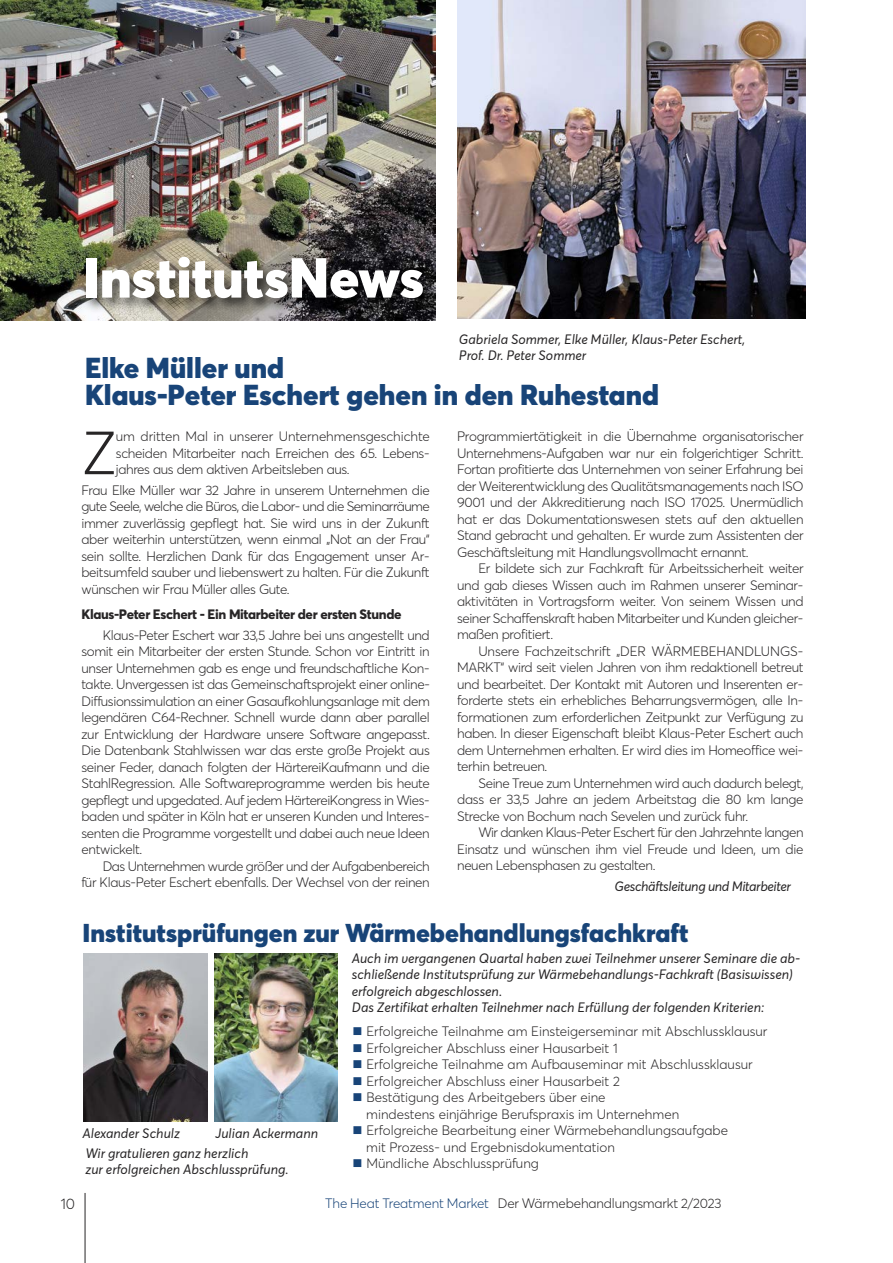
<style>
.page{position:relative;width:893px;height:1263px;background:#fff}
.page>*{position:absolute;margin:0;border:0;box-sizing:border-box;transform-origin:0 0}
.t1{font:300 60px "Averta PE";color:#272526}
.t2{font:900 55.5px "Averta PE";color:#fff}
.t3{font:900 28.5px/27px "Averta PE";color:#184478}
.t4{font:900 25.5px "Averta PE";color:#184478}
.t5{font:300 15px "Averta PE";color:#272526}
.t6{font:300 13.5px/16.5px "Averta PE";letter-spacing:-.025em;color:#272526;text-align:justify}
.t7{font:300 13.5px/16.5px "Averta PE";color:#272526}
.t8{font:italic 13.5px/16.5px "Averta PE";color:#272526}
.t9{font:800 13.5px "Averta PE";letter-spacing:-.025em;color:#272526}
.t10{font:italic 13.5px "Averta PE";letter-spacing:-.025em;color:#272526}
.s1{color:#184478}
</style>
<div class="page">
<hr style="left:85px;top:1193px;width:1px;height:70px;background:#272526">
<img style="left:0;top:0;width:435px;height:320px">
<img style="left:33px;top:234px;width:403px;height:87px">
<img style="left:84px;top:954px;width:123px;height:167px">
<img style="left:214px;top:954px;width:124px;height:167px">
<img style="left:457px;top:0;width:349px;height:319px">
<h2 class="t2" style="left:83px;top:257px;width:343px">InstitutsNews</h2>
<p class="t8" style="left:459px;top:332px;width:288px">Gabriela Sommer, Elke Müller, Klaus-Peter Eschert,<br>Prof. Dr. Peter Sommer</p>
<h3 class="t3" style="left:85px;top:357px;width:576px">Elke Müller und<br>Klaus-Peter Eschert gehen in den Ruhestand</h3>
<h1 class="t1" style="left:81px;top:430px;width:38px">Z</h1>
<p class="t6" style="left:116px;top:429px;width:315px">um dritten Mal in unserer Unternehmensgeschichte scheiden Mitarbeiter nach Erreichen des 65. Lebens&shy;jahres aus dem aktiven Arbeitsleben aus.</p>
<p class="t6" style="left:81px;top:483px;width:350px">Frau Elke Müller war 32 Jahre in unserem Unternehmen die gute Seele, welche die Büros, die Labor- und die Seminarräume immer zuverlässig gepflegt hat. Sie wird uns in der Zukunft aber weiterhin unterstützen, wenn einmal „Not an der Frau“ sein sollte. Herzlichen Dank für das Engagement unser Ar&shy;beitsumfeld sauber und liebenswert zu halten. Für die Zukunft wünschen wir Frau Müller alles Gute.</p>
<p class="t9" style="left:81px;top:609px;width:322px">Klaus-Peter Eschert - Ein Mitarbeiter der ersten Stunde</p>
<p class="t6" style="left:81px;top:628px;width:350px;text-indent:21px">Klaus-Peter Eschert war 33,5 Jahre bei uns angestellt und somit ein Mitarbeiter der ersten Stunde. Schon vor Eintritt in unser Unternehmen gab es enge und freundschaftliche Kon&shy;takte. Unvergessen ist das Gemeinschaftsprojekt einer online-Diffusionssimulation an einer Gasaufkohlungsanlage mit dem legendären C64-Rechner. Schnell wurde dann aber parallel zur Entwicklung der Hardware unsere Software angepasst.<br>Die Datenbank Stahlwissen war das erste große Projekt aus seiner Feder, danach folgten der HärtereiKaufmann und die StahlRegression. Alle Softwareprogramme werden bis heute gepflegt und upgedated. Auf jedem HärtereiKongress in Wies&shy;baden und später in Köln hat er unseren Kunden und Interes&shy;senten die Programme vorgestellt und dabei auch neue Ideen entwickelt.</p>
<p class="t6" style="left:81px;top:859px;width:350px;text-align:right">Das Unternehmen wurde größer und der Aufgabenbereich<br>für Klaus-Peter Eschert ebenfalls. Der Wechsel von der reinen</p>
<p class="t6" style="left:457px;top:429px;width:348px">Programmiertätigkeit in die Übernahme organisatorischer Unternehmens-Aufgaben war nur ein folgerichtiger Schritt.<br>Fortan profitierte das Unternehmen von seiner Erfahrung bei der Weiterentwicklung des Qualitätsmanagements nach ISO 9001 und der Akkreditierung nach ISO 17025. Unermüdlich hat er das Dokumentationswesen stets auf den aktuellen Stand gebracht und gehalten. Er wurde zum Assistenten der Geschäftsleitung mit Handlungsvollmacht ernannt.</p>
<p class="t6" style="left:457px;top:561px;width:348px;text-indent:21px">Er bildete sich zur Fachkraft für Arbeitssicherheit weiter und gab dieses Wissen auch im Rahmen unserer Seminar - aktivitäten in Vortragsform weiter. Von seinem Wissen und seiner Schaffenskraft haben Mitarbeiter und Kunden gleicher&shy;maßen profitiert.</p>
<p class="t6" style="left:457px;top:644px;width:348px;text-indent:21px">Unsere Fachzeitschrift „DER WÄRMEBEHANDLUNGS-MARKT“ wird seit vielen Jahren von ihm redaktionell betreut und bearbeitet. Der Kontakt mit Autoren und Inserenten er&shy;forderte stets ein erhebliches Beharrungsvermögen, alle In&shy;formationen zum erforderlichen Zeitpunkt zur Verfügung zu haben. In dieser Eigenschaft bleibt Klaus-Peter Eschert auch dem Unternehmen erhalten. Er wird dies im Homeoffice wei&shy;terhin betreuen.</p>
<p class="t6" style="left:457px;top:776px;width:348px;text-indent:21px">Seine Treue zum Unternehmen wird auch dadurch belegt, dass er 33,5 Jahre an jedem Arbeitstag die 80 km lange Strecke von Bochum nach Sevelen und zurück fuhr.</p>
<p class="t6" style="left:457px;top:825px;width:348px;text-indent:21px">Wir danken Klaus-Peter Eschert für den Jahrzehnte langen Einsatz und wünschen ihm viel Freude und Ideen, um die neuen Lebensphasen zu gestalten.</p>
<p class="t10" style="left:615px;top:881px;width:178px">Geschäftsleitung und Mitarbeiter</p>
<h3 class="t4" style="left:83px;top:923px;width:608px">Institutsprüfungen zur Wärmebehandlungsfachkraft</h3>
<p class="t8" style="left:83px;top:1126px;width:99px">Alexander Schulz</p>
<p class="t8" style="left:215px;top:1126px;width:105px">Julian Ackermann</p>
<p class="t8" style="left:85px;top:1146px;width:205px">Wir gratulieren ganz herzlich<br>zur erfolg reichen Abschlussprüfung.</p>
<p class="t8" style="left:352px;top:951px;width:450px">Auch im vergangenen Quartal haben zwei Teilnehmer unserer Seminare die ab&shy;schließende Institutsprüfung zur Wärmebehandlungs-Fachkraft (Basiswissen) erfolgreich abgeschlossen.<br>Das Zertifikat erhalten Teilnehmer nach Erfüllung der folgenden Kriterien:</p>
<p class="t7" style="left:353px;top:1024px;width:416px"><span class="s1">■</span> Erfolgreiche Teilnahme am Einsteigerseminar mit Abschlussklausur</p>
<p class="t7" style="left:353px;top:1041px;width:267px"><span class="s1">■</span> Erfolgreicher Abschluss einer Hausarbeit 1</p>
<p class="t7" style="left:353px;top:1057px;width:402px"><span class="s1">■</span> Erfolgreiche Teilnahme am Aufbauseminar mit Abschlussklausur</p>
<p class="t7" style="left:353px;top:1074px;width:269px"><span class="s1">■</span> Erfolgreicher Abschluss einer Hausarbeit 2</p>
<p class="t7" style="left:366px;top:1090px;width:315px;text-indent:-14px"><span class="s1">■</span> Bestätigung des Arbeitgebers über eine<br>mindestens einjährige Berufspraxis im Unternehmen</p>
<p class="t7" style="left:366px;top:1123px;width:363px;text-indent:-14px"><span class="s1">■</span> Erfolgreiche Bearbeitung einer Wärmebehandlungs aufgabe mit Prozess- und Ergebnisdokumentation</p>
<p class="t7" style="left:353px;top:1156px;width:188px"><span class="s1">■</span> Mündliche Abschlussprüfung</p>
<p class="t5" style="left:61px;top:1198px;width:16px">10</p>
<p class="t6" style="left:325px;top:1196px;width:398px"><span class="s1">The Heat Treatment Market</span> Der Wärmebehandlungsmarkt 2/2023</p>
</div>
